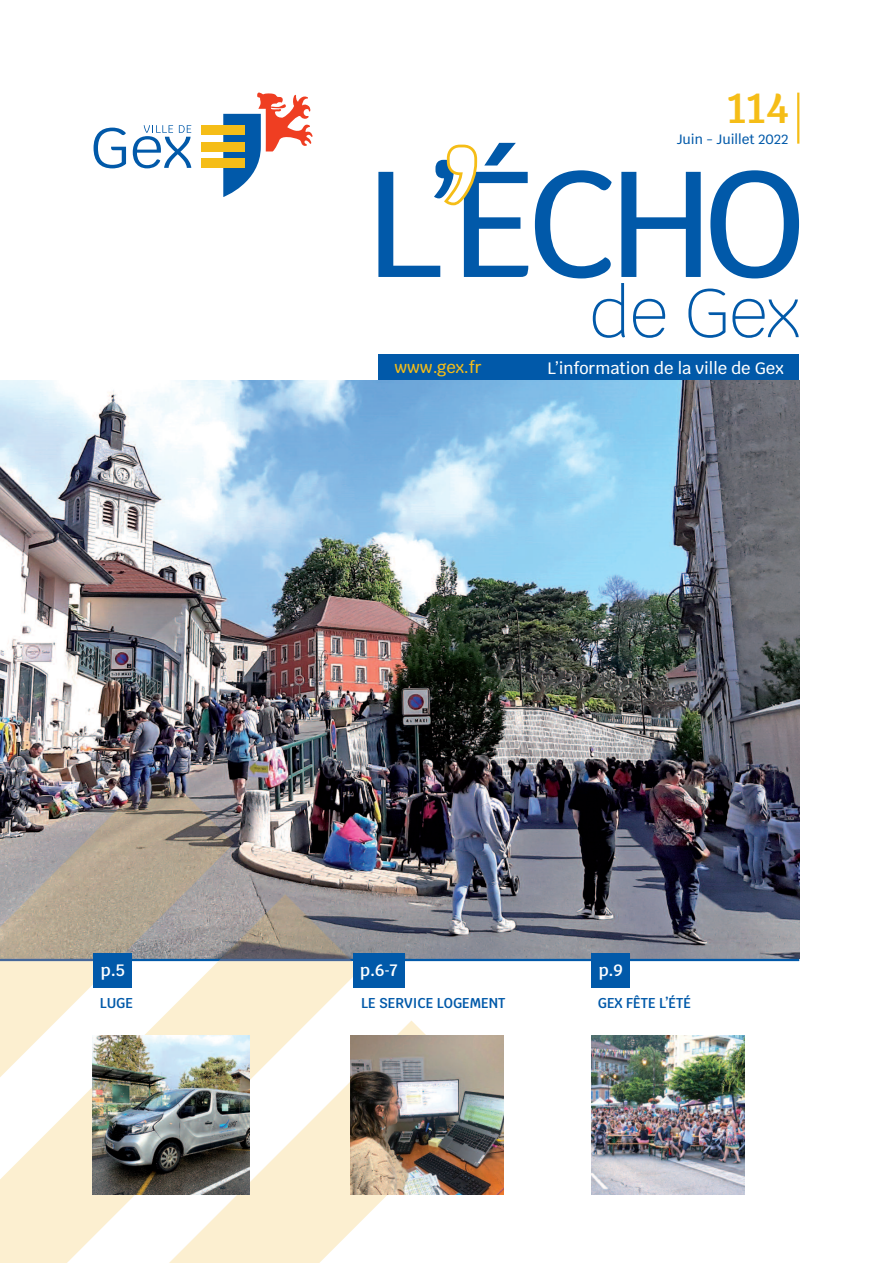
<style>
.page{position:relative;width:893px;height:1263px;background:#fff}
.page>*{position:absolute;margin:0;border:0;box-sizing:border-box;transform-origin:0 0}
.t1{font:500 42.15px "Krub";color:#f5bd17}
.t2{font:600 42px "Krub";color:#f5bd17}
.t3{font:500 16.5px "Krub";color:#fff}
.t4{font:600 16.5px "Krub";color:#fff}
.t5{font:500 16.5px "Krub";color:#f5bd17}
.t6{font:600 14.25px "Krub";color:#0159a9;scale:.95 1}
.t7{font:500 13.5px "Krub";color:#0159a9}
</style>
<div class="page">
<img style="left:0;top:379px;width:799px;height:580px">
<hr style="left:0;top:959px;width:799px;height:2px;background:#0159a9">
<img style="left:0;top:768px;width:234px;height:191px">
<svg style="left:0;top:927px;width:119px;height:34px;background:#aea391"></svg>
<svg style="left:0;top:961px;width:360px;height:302px;fill:#fcefd0"></svg>
<img style="left:221px;top:894px;width:129px;height:65px">
<svg style="left:219px;top:959px;width:133px;height:2px"></svg>
<svg style="left:61px;top:1020px;width:365px;height:243px"></svg>
<svg style="left:378px;top:143px;width:421px;height:135px"></svg>
<svg style="left:593px;top:283px;width:206px;height:55px"></svg>
<div style="left:378px;top:354px;width:421px;height:25px;background:#0159a9"></div>
<svg style="left:442px;top:143px;width:36px;height:64px"></svg>
<hr style="left:797px;top:93px;width:2px;height:51px;background:#f5bd17">
<div style="left:201px;top:142px;width:44px;height:10px;background:#f5bd17"></div>
<div style="left:201px;top:125px;width:44px;height:10px;background:#f5bd17"></div>
<div style="left:201px;top:158px;width:44px;height:10px;background:#f5bd17"></div>
<svg style="left:94px;top:128px;width:32px;height:40px"></svg>
<svg style="left:133px;top:125px;width:58px;height:43px"></svg>
<svg style="left:223px;top:92px;width:90px;height:105px"></svg>
<img style="left:92px;top:1035px;width:158px;height:160px">
<img style="left:350px;top:1035px;width:153px;height:160px">
<img style="left:592px;top:1035px;width:153px;height:160px">
<div style="left:526px;top:80px;width:262px;height:79px;background:#fff"></div>
<div style="left:94px;top:953px;width:38px;height:34px;background:#0159a9"></div>
<div style="left:353px;top:953px;width:51px;height:34px;background:#0159a9"></div>
<div style="left:592px;top:953px;width:38px;height:34px;background:#0159a9"></div>
<h1 class="t1" style="left:720px;top:83px;width:70px">103</h1>
<p class="t7" style="left:680px;top:131px;width:107px">Juin Juil et 2020</p>
<h2 class="t2" style="left:728px;top:84px;width:62px">114</h2>
<p class="t7" style="left:677px;top:131px;width:113px">Juin - Juillet 2022</p>
<p class="t5" style="left:394px;top:357px;width:89px">www.gex.fr</p>
<p class="t3" style="left:547px;top:359px;width:238px">L’information de la ville de Gex</p>
<p class="t4" style="left:101px;top:961px;width:26px">P.5</p>
<p class="t4" style="left:360px;top:961px;width:39px">P.6-7</p>
<p class="t4" style="left:599px;top:961px;width:26px">P.9</p>
<p class="t6" style="left:100px;top:994px;width:37px">LUGE</p>
<p class="t6" style="left:361px;top:994px;width:153px">LE SERVICE LOGEMENT</p>
<p class="t6" style="left:598px;top:994px;width:100px">GEX FÊTE L’ÉTÉ</p>
</div>
